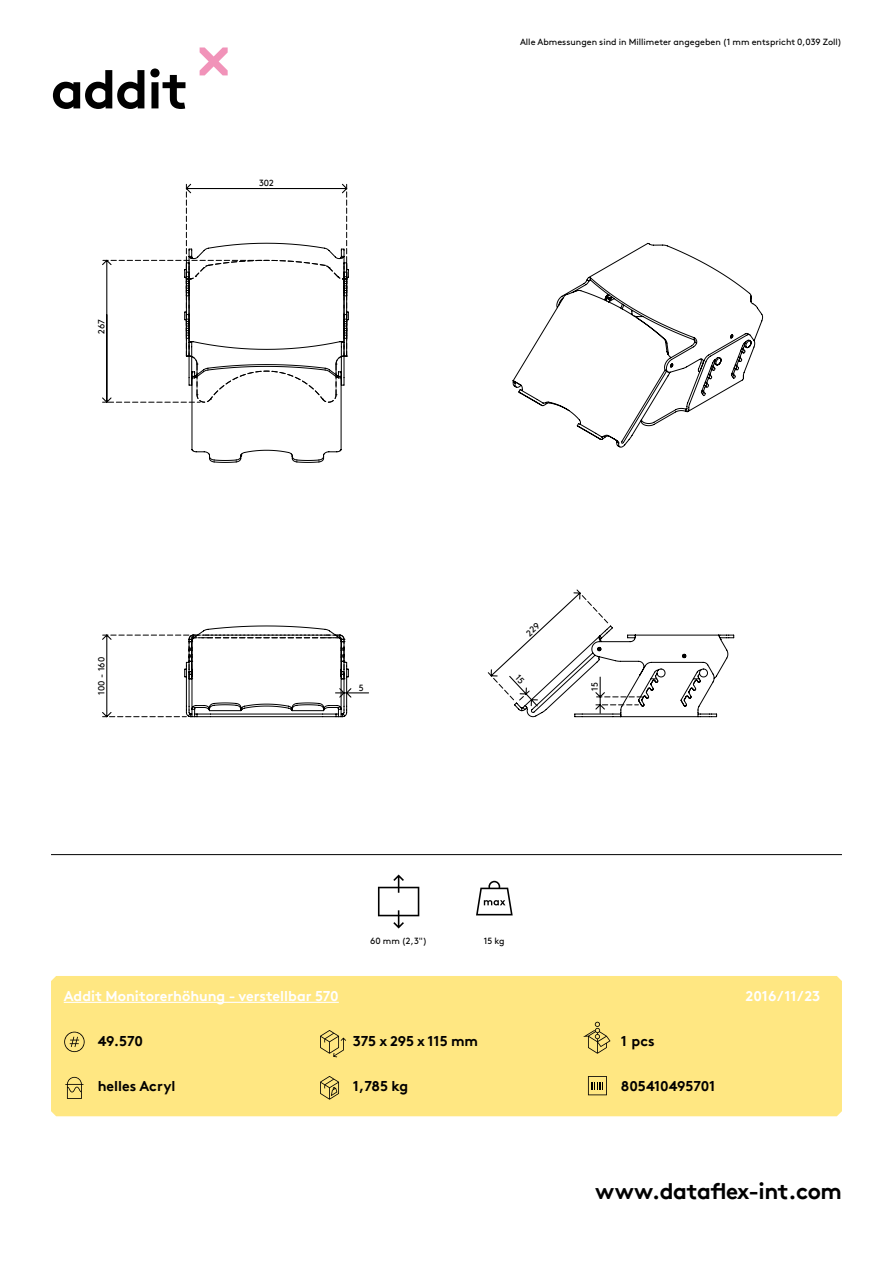
<style>
.page{position:relative;width:893px;height:1263px;background:#fff}
.page>*{position:absolute;margin:0;border:0;box-sizing:border-box;transform-origin:0 0}
.hoofdstuk{font:700 54px "Brown Pro TT";letter-spacing:-.02em;color:#000}
.t1{font:700 22.5px "Brown Pro TT";letter-spacing:-.02em;color:#000}
.specificaties{font:700 14.25px "Brown Pro TT";color:#000}
.t2{font:700 14.25px "Brown Pro TT";color:#fff}
.t3{font:9px "Brown";color:#000}
.t4{font:9px "Brown Pro TT Regular Alt";color:#000}
</style>
<div class="page">
<svg style="left:200px;top:47px;width:28px;height:28px"></svg>
<hr style="left:51px;top:854px;width:791px;height:1px;background:#000">
<svg style="left:378px;top:874px;width:41px;height:54px"></svg>
<svg style="left:476px;top:881px;width:37px;height:34px"></svg>
<div style="left:51px;top:976px;width:791px;height:140px;background:#ffe782"></div>
<svg style="left:102px;top:184px;width:247px;height:534px"></svg>
<svg style="left:512px;top:242px;width:251px;height:206px"></svg>
<svg style="left:64px;top:1032px;width:21px;height:20px"></svg>
<svg style="left:65px;top:1077px;width:18px;height:22px"></svg>
<svg style="left:320px;top:1030px;width:26px;height:27px"></svg>
<svg style="left:583px;top:1022px;width:27px;height:32px"></svg>
<svg style="left:320px;top:1076px;width:19px;height:24px"></svg>
<svg style="left:588px;top:1076px;width:19px;height:19px"></svg>
<hr style="left:64px;top:1002px;width:275px;height:1px;background:#fff">
<svg style="left:487px;top:589px;width:247px;height:129px"></svg>
<p class="hoofdstuk" style="left:51px;top:46px;width:139px">addit</p>
<p class="t4" style="left:95px;top:334px;width:16px;rotate:-90deg">267</p>
<p class="t4" style="left:259px;top:176px;width:16px">302</p>
<p class="t3" style="left:520px;top:35px;width:323px">Alle Abmessungen sind in Millimeter angegeben (1 mm entspricht 0,039 Zoll)</p>
<p class="t4" style="left:95px;top:695px;width:39px;rotate:-90deg">100 - 160</p>
<p class="t4" style="left:359px;top:681px;width:6px">5</p>
<p class="t4" style="left:588px;top:690px;width:10px;rotate:-90deg">15</p>
<p class="t3" style="left:370px;top:934px;width:58px">60 mm (2,3")</p>
<p class="t3" style="left:484px;top:934px;width:22px">15 kg</p>
<h3 class="t2" style="left:64px;top:985px;width:277px">Addit Monitorerhöhung - verstellbar 570</h3>
<h3 class="t2" style="left:746px;top:985px;width:76px">2016/11/23</h3>
<h3 class="specificaties" style="left:98px;top:1029px;width:47px">49.570</h3>
<p class="specificaties" style="left:98px;top:1074px;width:79px">helles Acryl</p>
<p class="specificaties" style="left:353px;top:1029px;width:127px">375 x 295 x 115 mm</p>
<p class="specificaties" style="left:621px;top:1029px;width:35px">1 pcs</p>
<p class="specificaties" style="left:353px;top:1074px;width:57px">1,785 kg</p>
<h3 class="specificaties" style="left:621px;top:1074px;width:96px">805410495701</h3>
<h2 class="t1" style="left:595px;top:1173px;width:248px">www.dataflex-int.com</h2>
</div>
